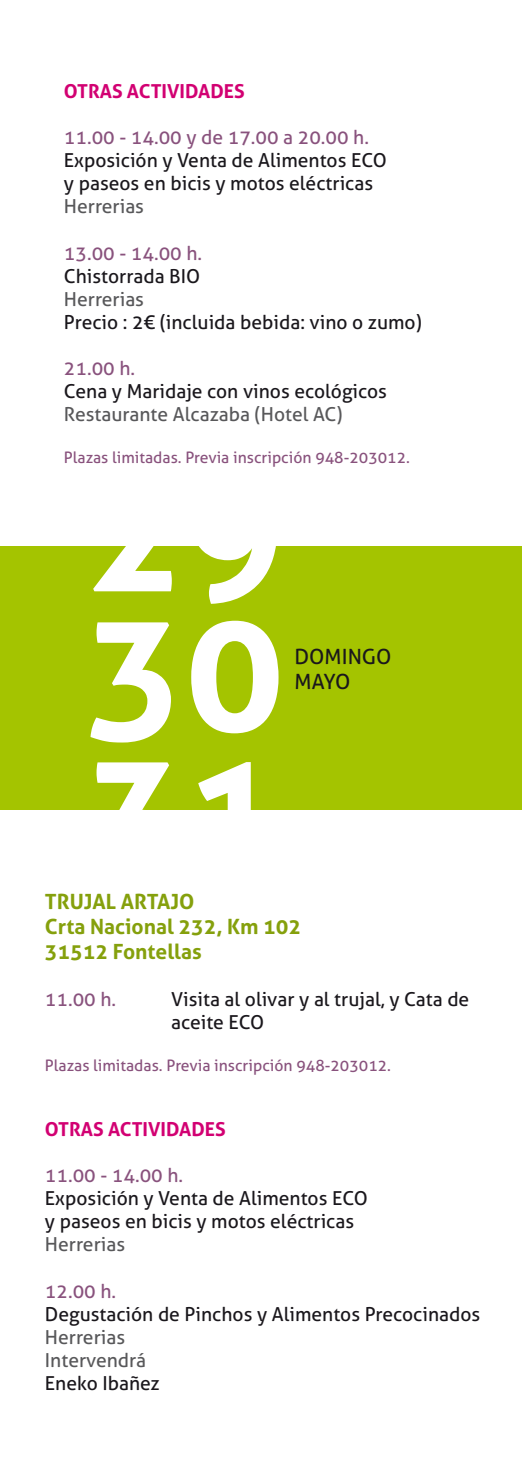
<style>
.page{position:relative;width:522px;height:1474px;background:#fff}
.page>*{position:absolute;margin:0;border:0;box-sizing:border-box;transform-origin:0 0}
.t1{font:700 166.95px/140px "Aller";color:#fff;text-align:justify}
.t2{font:700 21px/25.2px "Aller";color:#85a00c}
.t3{font:21px/25.2px "Aller";color:#1a171c}
.t4{font:19.25px/23.1px "Aller";color:#1a171c}
.t5{font:19.25px/23.1px "Aller";color:#58585a}
.t6{font:19.25px "Aller";color:#89527d}
.t7{font:700 19.25px "Aller";color:#d20072}
.t8{font:15.75px "Aller";color:#89527d}
</style>
<div class="page">
<div style="left:1px;top:546px;width:520px;height:263px;background:#a4c400"></div>
<p class="t7" style="left:64px;top:79px;width:182px">OTRAS ACTIVIDADES</p>
<p class="t6" style="left:64px;top:125px;width:306px">11.00 - 14.00 y de 17.00 a 20.00 h.</p>
<p class="t4" style="left:64px;top:149px;width:324px">Exposición y Venta de Alimentos ECO y paseos en bicis y motos eléctricas</p>
<p class="t5" style="left:64px;top:195px;width:82px">Herrerias</p>
<p class="t6" style="left:64px;top:241px;width:140px">13.00 - 14.00 h.</p>
<p class="t4" style="left:64px;top:264px;width:138px">Chistorrada BIO</p>
<p class="t5" style="left:64px;top:287px;width:82px">Herrerias</p>
<p class="t4" style="left:64px;top:310px;width:359px">Precio : 2€ (incluida bebida: vino o zumo)</p>
<p class="t6" style="left:64px;top:356px;width:73px">21.00 h.</p>
<p class="t4" style="left:64px;top:380px;width:324px">Cena y Maridaje con vinos ecológicos</p>
<p class="t5" style="left:64px;top:403px;width:280px">Restaurante Alcazaba (Hotel AC)</p>
<p class="t8" style="left:64px;top:448px;width:347px">Plazas limitadas. Previa inscripción 948-203012.</p>
<h1 class="t1" style="left:84px;top:461px;width:202px">29<br>30<br>31</h1>
<p class="t3" style="left:294px;top:643px;width:98px">DOMINGO<br>MAYO</p>
<p class="t2" style="left:45px;top:888px;width:257px">TRUJAL ARTAJO<br>Crta Nacional 232, Km 102<br>31512 Fontellas</p>
<p class="t6" style="left:45px;top:987px;width:73px">11.00 h.</p>
<p class="t4" style="left:171px;top:987px;width:299px">Visita al olivar y al trujal, y Cata de aceite ECO</p>
<p class="t8" style="left:45px;top:1055px;width:347px">Plazas limitadas. Previa inscripción 948-203012.</p>
<p class="t7" style="left:45px;top:1117px;width:182px">OTRAS ACTIVIDADES</p>
<p class="t6" style="left:45px;top:1163px;width:140px">11.00 - 14.00 h.</p>
<p class="t4" style="left:45px;top:1186px;width:324px">Exposición y Venta de Alimentos ECO y paseos en bicis y motos eléctricas</p>
<p class="t5" style="left:45px;top:1232px;width:82px">Herrerias</p>
<p class="t6" style="left:45px;top:1278px;width:73px">12.00 h.</p>
<p class="t4" style="left:45px;top:1302px;width:436px">Degustación de Pinchos y Alimentos Precocinados</p>
<p class="t5" style="left:45px;top:1325px;width:103px">Herrerias<br>Intervendrá</p>
<p class="t4" style="left:45px;top:1371px;width:116px">Eneko Ibañez</p>
</div>
